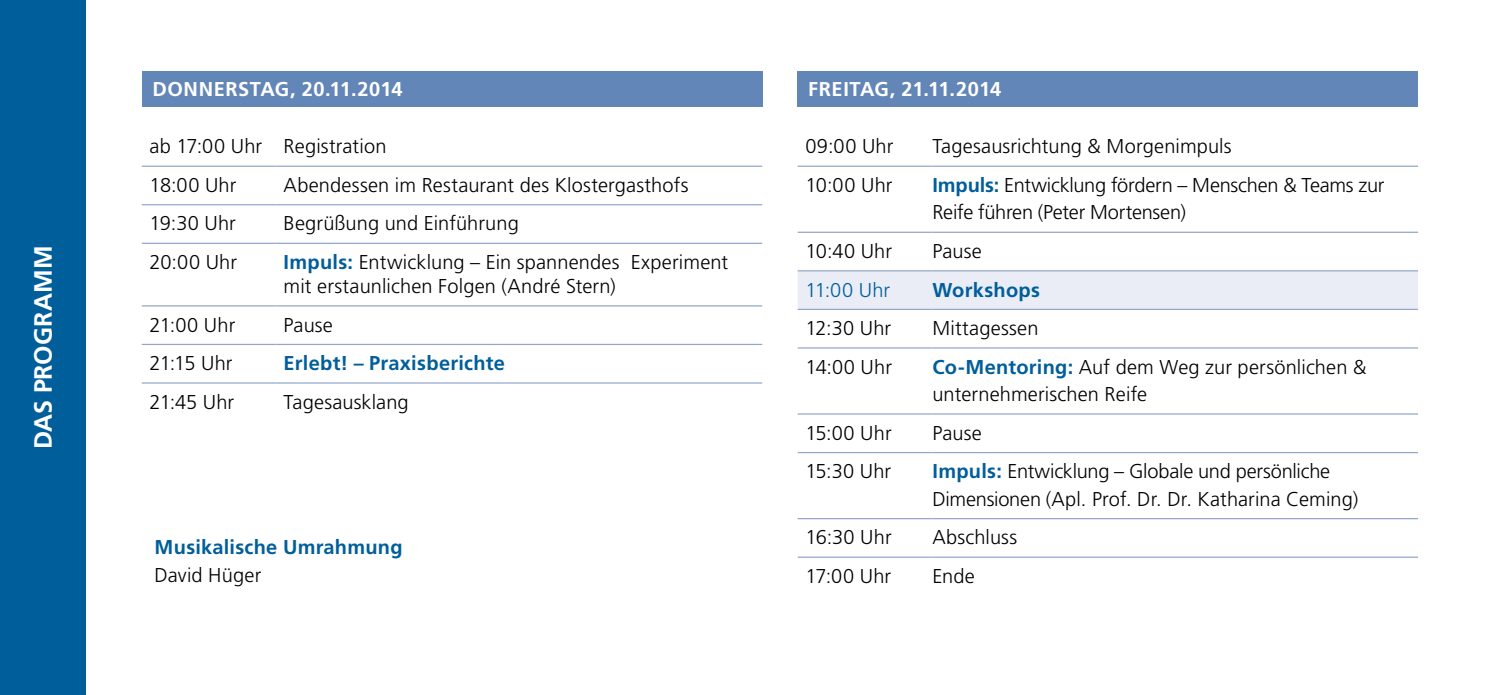
<style>
.page{position:relative;width:1489px;height:695px;background:#fff}
.page>*{position:absolute;margin:0;border:0;box-sizing:border-box;transform-origin:0 0}
.t1{font:700 25px "Frutiger LT Std";color:#fff}
.t2{font:300 20px/27.5px "Frutiger LT Std";letter-spacing:.005em;color:#000}
.t3{font:300 20px/27.5px "Frutiger LT Std";letter-spacing:-.015em;color:#000}
.t4{font:700 20px "Frutiger LT Std";letter-spacing:.015em;color:#005e9b}
.t5{font:700 20px "Frutiger LT Std";letter-spacing:.025em;color:#fff}
.t6{font:300 20px "Frutiger LT Std";letter-spacing:.005em;color:#005e9b}
.s1{font-weight:700;color:#005e9b}
</style>
<div class="page">
<hr style="left:142px;top:165px;width:134px;height:2px;background:#93a7cc">
<hr style="left:276px;top:165px;width:486px;height:2px;background:#93a7cc">
<hr style="left:142px;top:204px;width:134px;height:1px;background:#93a7cc">
<hr style="left:276px;top:204px;width:486px;height:1px;background:#93a7cc">
<hr style="left:142px;top:243px;width:134px;height:1px;background:#93a7cc">
<hr style="left:276px;top:243px;width:486px;height:1px;background:#93a7cc">
<hr style="left:142px;top:305px;width:134px;height:1px;background:#93a7cc">
<hr style="left:276px;top:305px;width:486px;height:1px;background:#93a7cc">
<hr style="left:142px;top:344px;width:134px;height:1px;background:#93a7cc">
<hr style="left:276px;top:344px;width:486px;height:1px;background:#93a7cc">
<hr style="left:142px;top:382px;width:134px;height:1px;background:#93a7cc">
<hr style="left:276px;top:382px;width:486px;height:1px;background:#93a7cc">
<div style="left:797px;top:271px;width:620px;height:38px;background:#eaedf5"></div>
<hr style="left:797px;top:165px;width:135px;height:2px;background:#93a7cc">
<hr style="left:932px;top:165px;width:485px;height:2px;background:#93a7cc">
<hr style="left:797px;top:231px;width:135px;height:2px;background:#93a7cc">
<hr style="left:932px;top:231px;width:485px;height:2px;background:#93a7cc">
<hr style="left:797px;top:270px;width:135px;height:1px;background:#93a7cc">
<hr style="left:932px;top:270px;width:485px;height:1px;background:#93a7cc">
<hr style="left:797px;top:309px;width:135px;height:1px;background:#93a7cc">
<hr style="left:932px;top:309px;width:485px;height:1px;background:#93a7cc">
<hr style="left:797px;top:347px;width:135px;height:1px;background:#93a7cc">
<hr style="left:932px;top:347px;width:485px;height:1px;background:#93a7cc">
<hr style="left:797px;top:413px;width:135px;height:1px;background:#93a7cc">
<hr style="left:932px;top:413px;width:485px;height:1px;background:#93a7cc">
<hr style="left:797px;top:452px;width:135px;height:1px;background:#93a7cc">
<hr style="left:932px;top:452px;width:485px;height:1px;background:#93a7cc">
<hr style="left:797px;top:518px;width:135px;height:1px;background:#93a7cc">
<hr style="left:932px;top:518px;width:485px;height:1px;background:#93a7cc">
<hr style="left:797px;top:556px;width:135px;height:1px;background:#93a7cc">
<hr style="left:932px;top:556px;width:485px;height:1px;background:#93a7cc">
<div style="left:142px;top:71px;width:620px;height:35px;background:#6286b8"></div>
<div style="left:797px;top:71px;width:620px;height:35px;background:#6286b8"></div>
<div style="left:0;top:0;width:85px;height:694px;background:#005e9b"></div>
<p class="t1" style="left:28px;top:449px;width:205px;rotate:-90deg">DAS PROGRAMM</p>
<p class="t5" style="left:152px;top:77px;width:252px">DONNERSTAG, 20.11.2014</p>
<p class="t5" style="left:808px;top:77px;width:194px">FREITAG, 21.11.2014</p>
<p class="t2" style="left:150px;top:127px;width:238px;line-height:38.5px">ab 17:00 Uhr Registration<br>18:00 Uhr</p>
<p class="t2" style="left:283px;top:171px;width:406px">Abendessen im Restaurant des Klostergasthofs</p>
<p class="t2" style="left:150px;top:210px;width:88px">19:30 Uhr</p>
<p class="t2" style="left:283px;top:210px;width:237px">Begrüßung und Einführung</p>
<p class="t2" style="left:150px;top:248px;width:89px">20:00 Uhr</p>
<p class="t2" style="left:283px;top:250px;width:446px;line-height:24px"><span class="s1">Impuls:</span> Entwicklung – Ein spannendes Experiment mit erstaunlichen Folgen (André Stern)</p>
<p class="t2" style="left:150px;top:311px;width:87px">21:00 Uhr</p>
<p class="t2" style="left:283px;top:311px;width:51px">Pause</p>
<p class="t2" style="left:150px;top:349px;width:84px">21:15 Uhr</p>
<p class="t4" style="left:283px;top:351px;width:223px">Erlebt! – Praxisberichte</p>
<p class="t2" style="left:150px;top:388px;width:86px">21:45 Uhr</p>
<p class="t2" style="left:283px;top:388px;width:127px">Tagesausklang</p>
<p class="t4" style="left:154px;top:535px;width:249px">Musikalische Umrahmung</p>
<p class="t2" style="left:154px;top:561px;width:108px">David Hüger</p>
<p class="t2" style="left:805px;top:133px;width:89px">09:00 Uhr</p>
<p class="t2" style="left:932px;top:133px;width:301px">Tagesausrichtung &amp; Morgenimpuls</p>
<p class="t2" style="left:805px;top:171px;width:88px">10:00 Uhr</p>
<p class="t3" style="left:932px;top:171px;width:453px"><span class="s1">Impuls:</span> Entwicklung fördern – Menschen &amp; Teams zur<br>Reife führen (Peter Mortensen)</p>
<p class="t2" style="left:805px;top:237px;width:88px">10:40 Uhr</p>
<p class="t2" style="left:932px;top:237px;width:51px">Pause</p>
<p class="t6" style="left:805px;top:278px;width:86px">11:00 Uhr</p>
<p class="t4" style="left:932px;top:278px;width:109px">Workshops</p>
<p class="t2" style="left:805px;top:314px;width:87px">12:30 Uhr</p>
<p class="t2" style="left:932px;top:314px;width:108px">Mittagessen</p>
<p class="t2" style="left:805px;top:353px;width:88px">14:00 Uhr</p>
<p class="t2" style="left:932px;top:353px;width:435px"><span class="s1">Co-Mentoring:</span> Auf dem Weg zur persönlichen &amp; unternehmerischen Reife</p>
<p class="t2" style="left:805px;top:419px;width:88px">15:00 Uhr</p>
<p class="t2" style="left:932px;top:419px;width:51px">Pause</p>
<p class="t2" style="left:805px;top:458px;width:87px">15:30 Uhr</p>
<p class="t2" style="left:932px;top:458px;width:427px"><span class="s1">Impuls:</span> Entwicklung – Globale und persönliche<br>Dimensionen (Apl. Prof. Dr. Dr. Katharina Ceming)</p>
<p class="t2" style="left:805px;top:524px;width:88px">16:30 Uhr</p>
<p class="t2" style="left:932px;top:524px;width:86px">Abschluss</p>
<p class="t2" style="left:805px;top:562px;width:87px">17:00 Uhr</p>
<p class="t2" style="left:932px;top:562px;width:44px">Ende</p>
</div>
